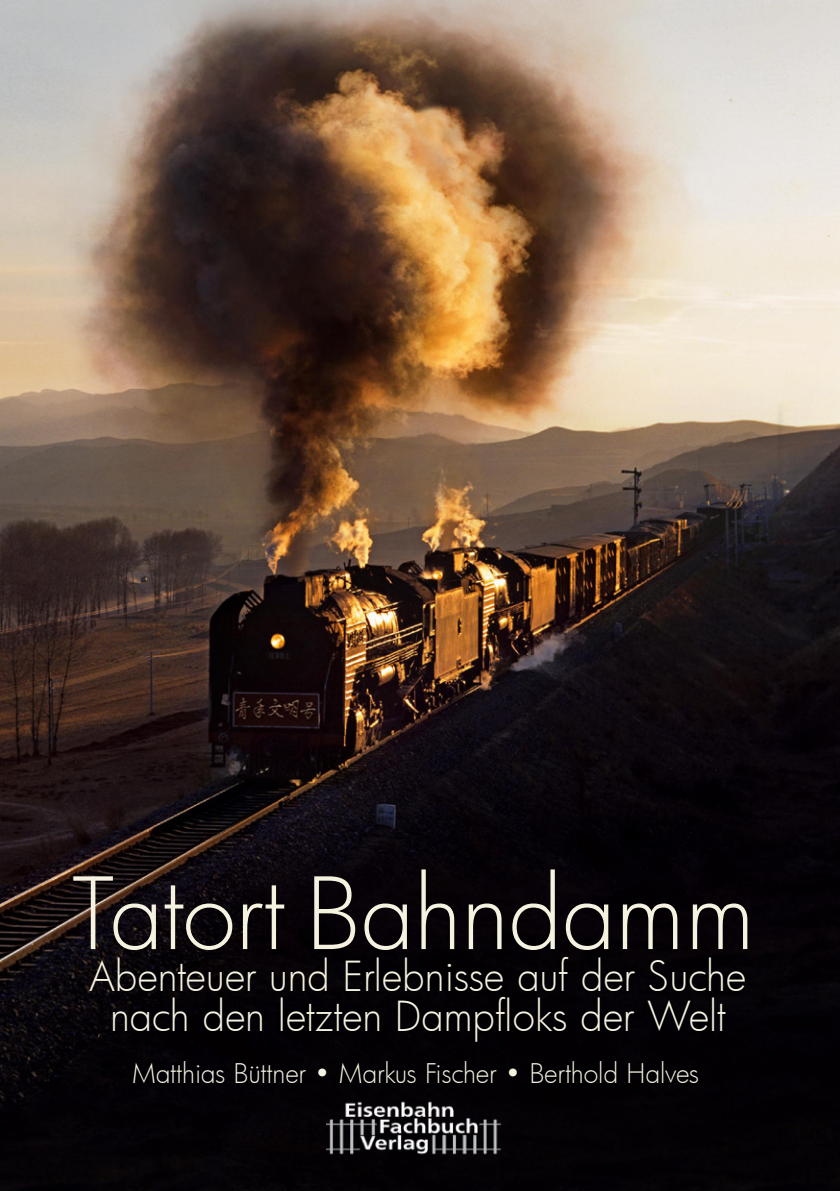
<style>
.page{position:relative;width:840px;height:1191px;background:#fff}
.page>*{position:absolute;margin:0;border:0;box-sizing:border-box;transform-origin:0 0}
.t1{font:300 96.4px "Futura";color:#f5f2e0}
.t2{font:300 40.4px/40.4px "Futura";letter-spacing:-.005em;color:#f5f2e0;text-align:center}
.t3{font:300 26.4px "Futura";color:#f5f2e0}
</style>
<div class="page">
<img style="left:0;top:0;width:839px;height:1191px">
<img style="left:326px;top:1098px;width:176px;height:60px">
<p class="t1" style="left:71px;top:849px;width:685px">Tatort Bahndamm</p>
<p class="t2" style="left:89px;top:955px;width:658px">Abenteuer und Erlebnisse auf der Suche nach den letzten Dampfloks der Welt</p>
<p class="t3" style="left:132px;top:1055px;width:568px">Matthias Büttner • Markus Fischer • Berthold Halves</p>
</div>
